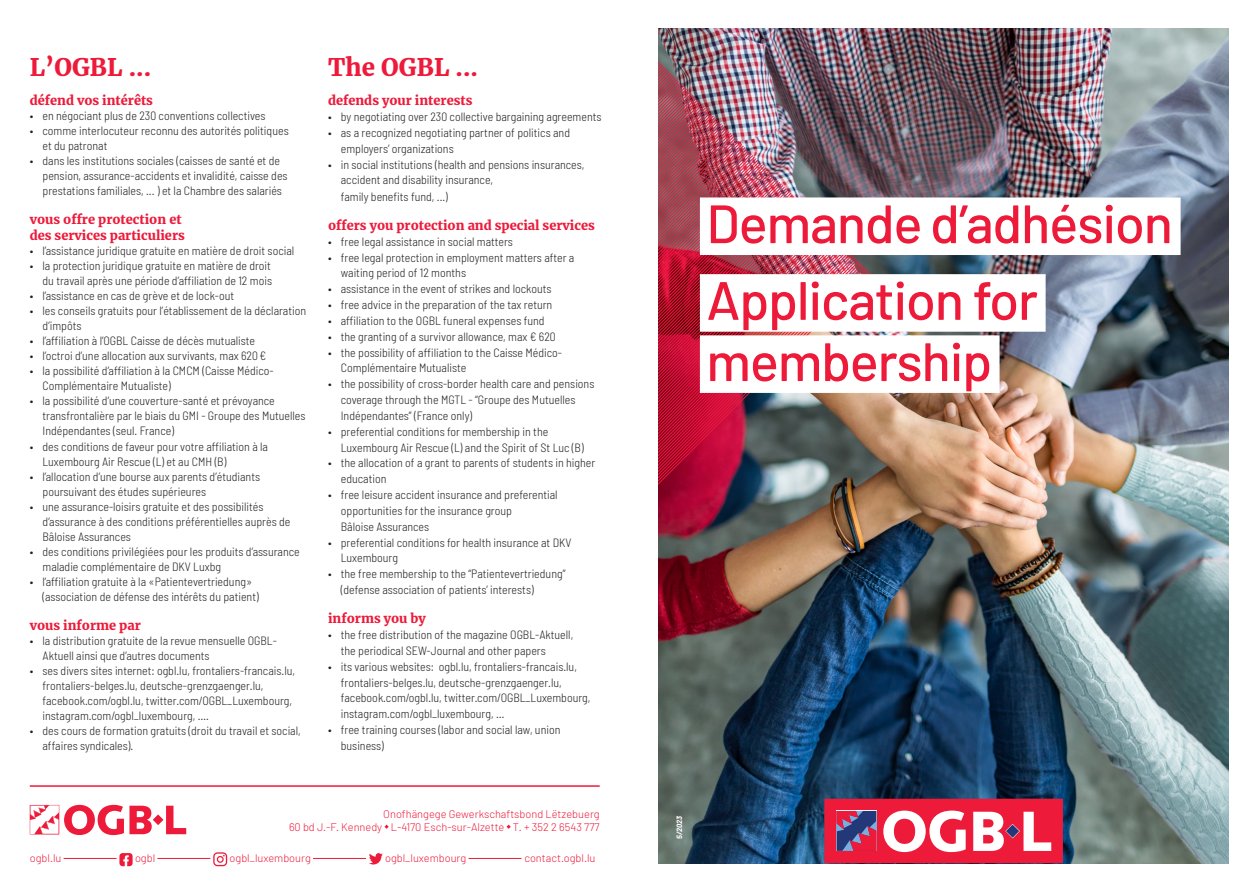
<style>
.page{position:relative;width:1259px;height:893px;background:#fff}
.page>*{position:absolute;margin:0;border:0;box-sizing:border-box;transform-origin:0 0}
.t1{font:500 53.85px "Barlow";letter-spacing:-.02em;color:#ed1a3a}
.Normal_e{font:900 24px "Merriweather";color:#ed1a3a}
.t2{font:900 12.75px/16.4px "Merriweather";color:#ed1a3a}
.t3{font:300 semi-condensed 12px/15px "Barlow";color:#231f20}
.t4{font:300 11.1px "Barlow";color:#ed1a3a}
.t5{font:italic 700 7.5px "Barlow";color:#fff}
</style>
<div class="page">
<img style="left:658px;top:29px;width:570px;height:834px">
<img style="left:658px;top:60px;width:212px;height:425px">
<div style="left:700px;top:274px;width:345px;height:58px;background:#fff"></div>
<div style="left:700px;top:335px;width:299px;height:58px;background:#fff"></div>
<div style="left:700px;top:197px;width:480px;height:58px;background:#fff"></div>
<div style="left:824px;top:799px;width:239px;height:64px;background:#ed1a3a"></div>
<svg style="left:836px;top:810px;width:41px;height:41px"></svg>
<svg style="left:883px;top:811px;width:82px;height:41px"></svg>
<svg style="left:973px;top:812px;width:78px;height:39px"></svg>
<svg style="left:836px;top:811px;width:40px;height:40px"></svg>
<svg style="left:384px;top:825px;width:5px;height:4px"></svg>
<svg style="left:506px;top:825px;width:5px;height:4px"></svg>
<hr style="left:30px;top:785px;width:570px;height:2px;background:#ed1a3a">
<hr style="left:64px;top:858px;width:53px;height:1px;background:#ed1a3a">
<hr style="left:157px;top:858px;width:53px;height:1px;background:#ed1a3a">
<hr style="left:313px;top:858px;width:53px;height:1px;background:#ed1a3a">
<hr style="left:468px;top:858px;width:53px;height:1px;background:#ed1a3a">
<svg style="left:119px;top:853px;width:14px;height:13px"></svg>
<svg style="left:213px;top:852px;width:14px;height:14px"></svg>
<svg style="left:369px;top:853px;width:14px;height:11px"></svg>
<svg style="left:30px;top:805px;width:156px;height:30px"></svg>
<p class="Normal_e" style="left:30px;top:51px;width:123px">L’OGBL ...</p>
<p class="t2" style="left:30px;top:92px;width:125px">défend vos intérêts</p>
<p class="t3" style="left:30px;top:108px;width:237px">• en négociant plus de 230 conventions collectives</p>
<p class="t3" style="left:43px;top:123px;width:248px;text-indent:-13px">• comme interlocuteur reconnu des autorités politiques et du patronat</p>
<p class="t3" style="left:43px;top:153px;width:247px;text-indent:-13px">• dans les institutions sociales (caisses de santé et de pension, assurance-accidents et invalidité, caisse des prestations familiales, ... ) et la Chambre des salariés</p>
<p class="t2" style="left:30px;top:210px;width:157px">vous offre protection et des services particuliers</p>
<p class="t3" style="left:30px;top:243px;width:266px">• l’assistance juridique gratuite en matière de droit social</p>
<p class="t3" style="left:30px;top:258px;width:244px;text-align:right">• la protection juridique gratuite en matière de droit du travail après une période d’affiliation de 12 mois</p>
<p class="t3" style="left:30px;top:288px;width:206px">• l’assistance en cas de grève et de lock-out</p>
<p class="t3" style="left:43px;top:303px;width:265px;text-indent:-13px">• les conseils gratuits pour l’établissement de la déclaration d’impôts</p>
<p class="t3" style="left:30px;top:333px;width:227px">• l’affiliation à l’OGBL Caisse de décès mutualiste</p>
<p class="t3" style="left:30px;top:348px;width:238px">• l’octroi d’une allocation aux survivants, max 620€</p>
<p class="t3" style="left:43px;top:363px;width:233px;text-indent:-13px">• la possibilité d’affiliation à la CMCM (Caisse Médico-<br>Complémentaire Mutualiste)</p>
<p class="t3" style="left:43px;top:393px;width:264px;text-indent:-13px">• la possibilité d’une couverture-santé et prévoyance transfrontalière par le biais du GMI - Groupe des Mutuelles<br>Indépendantes (seul. France)</p>
<p class="t3" style="left:43px;top:438px;width:227px;text-indent:-13px">• des conditions de faveur pour votre affiliation à la<br>Luxembourg Air Rescue (L) et au CMH (B)</p>
<p class="t3" style="left:43px;top:468px;width:219px;text-indent:-13px">• l’allocation d’une bourse aux parents d’étudiants poursuivant des études supérieures</p>
<p class="t3" style="left:43px;top:498px;width:249px;text-indent:-13px">• une assurance-loisirs gratuite et des possibilités d’assurance à des conditions préférentielles auprès de<br>Bâloise Assurances</p>
<p class="t3" style="left:43px;top:544px;width:259px;text-indent:-13px">• des conditions privilégiées pour les produits d’assurance maladie complémentaire de DKV Luxbg</p>
<p class="t3" style="left:43px;top:574px;width:218px;text-indent:-13px">• l’affiliation gratuite à la «Patientevertriedung» (association de défense des intérêts du patient)</p>
<p class="t2" style="left:30px;top:616px;width:113px">vous informe par</p>
<p class="t3" style="left:43px;top:632px;width:236px;text-indent:-13px">• la distribution gratuite de la revue mensuelle OGBL-<br>Aktuell ainsi que d’autres documents</p>
<p class="t3" style="left:43px;top:662px;width:254px;text-indent:-13px">• ses divers sites internet: ogbl.lu, frontaliers-francais.lu, frontaliers-belges.lu, deutsche-grenzgaenger.lu, facebook.com/ogbl.lu, twitter.com/OGBL_Luxembourg, instagram.com/ogbl_luxembourg, ….</p>
<p class="t3" style="left:43px;top:723px;width:260px;text-indent:-13px">• des cours de formation gratuits (droit du travail et social, affaires syndicales).</p>
<p class="Normal_e" style="left:328px;top:51px;width:151px">The OGBL ...</p>
<p class="t2" style="left:328px;top:92px;width:146px">defends your interests</p>
<p class="t3" style="left:328px;top:109px;width:275px">• by negotiating over 230 collective bargaining agreements</p>
<p class="t3" style="left:341px;top:124px;width:231px;line-height:15.9px;text-indent:-13px">• as a recognized negotiating partner of politics and employers’ organizations</p>
<p class="t3" style="left:341px;top:156px;width:245px;line-height:16.2px;text-indent:-13px">• in social institutions (health and pensions insurances, accident and disability insurance,<br>family benefits fund, ...)</p>
<p class="t2" style="left:328px;top:217px;width:268px">offers you protection and special services</p>
<p class="t3" style="left:328px;top:234px;width:186px">• free legal assistance in social matters</p>
<p class="t3" style="left:341px;top:249px;width:235px;line-height:15.9px;text-indent:-13px">• free legal protection in employment matters after a waiting period of 12 months</p>
<p class="t3" style="left:328px;top:281px;width:225px">• assistance in the event of strikes and lockouts</p>
<p class="t3" style="left:328px;top:297px;width:226px">• free advice in the preparation of the tax return</p>
<p class="t3" style="left:328px;top:313px;width:218px">• affiliation to the OGBL funeral expenses fund</p>
<p class="t3" style="left:328px;top:329px;width:229px">• the granting of a survivor allowance, max € 620</p>
<p class="t3" style="left:341px;top:344px;width:223px;line-height:15.9px;text-indent:-13px">• the possibility of affiliation to the Caisse Médico-<br>Complémentaire Mutualiste</p>
<p class="t3" style="left:341px;top:376px;width:255px;line-height:15.9px;text-indent:-13px">• the possibility of cross-border health care and pensions coverage through the MGTL - “Groupe des Mutuelles<br>Indépendantes” (France only)</p>
<p class="t3" style="left:341px;top:423px;width:244px;line-height:15.9px;text-indent:-13px">• preferential conditions for membership in the<br>Luxembourg Air Rescue (L) and the Spirit of St Luc (B)</p>
<p class="t3" style="left:341px;top:455px;width:256px;line-height:15.9px;text-indent:-13px">• the allocation of a grant to parents of students in higher education</p>
<p class="t3" style="left:341px;top:486px;width:218px;line-height:15.9px;text-indent:-13px">• free leisure accident insurance and preferential opportunities for the insurance group<br>Bâloise Assurances</p>
<p class="t3" style="left:341px;top:534px;width:232px;line-height:15.9px;text-indent:-13px">• preferential conditions for health insurance at DKV<br>Luxembourg</p>
<p class="t3" style="left:341px;top:566px;width:226px;line-height:15.9px;text-indent:-13px">• the free membership to the “Patientevertriedung” (defense association of patients’ interests)</p>
<p class="t2" style="left:328px;top:610px;width:99px">informs you by</p>
<p class="t3" style="left:341px;top:626px;width:234px;line-height:15.9px;text-indent:-13px">• the free distribution of the magazine OGBL-Aktuell, the periodical SEW-Journal and other papers</p>
<p class="t3" style="left:341px;top:658px;width:251px;line-height:15.9px;text-indent:-13px">• its various websites: ogbl.lu, frontaliers-francais.lu, frontaliers-belges.lu, deutsche-grenzgaenger.lu, facebook.com/ogbl.lu, twitter.com/OGBL_Luxembourg, instagram.com/ogbl_luxembourg, …</p>
<p class="t3" style="left:341px;top:721px;width:221px;line-height:15.9px;text-indent:-13px">• free training courses (labor and social law, union business)</p>
<p class="t4" style="left:383px;top:807px;width:218px">Onofhängege Gewerkschaftsbond Lëtzebuerg</p>
<p class="t4" style="left:289px;top:820px;width:312px">60 bd J.-F. Kennedy L-4170 Esch-sur-Alzette T. + 352 2 6543 777</p>
<p class="t4" style="left:30px;top:851px;width:33px">ogbl.lu</p>
<p class="t4" style="left:135px;top:851px;width:22px">ogbl</p>
<p class="t4" style="left:230px;top:851px;width:83px">ogbl_luxembourg</p>
<p class="t4" style="left:385px;top:851px;width:83px">ogbl_luxembourg</p>
<p class="t4" style="left:524px;top:851px;width:73px">contact.ogbl.lu</p>
<p class="t1" style="left:706px;top:190px;width:468px">Demande d’adhésion</p>
<p class="t1" style="left:706px;top:267px;width:333px">Application for</p>
<p class="t1" style="left:706px;top:328px;width:287px">membership</p>
<p class="t5" style="left:675px;top:839px;width:25px;rotate:-90deg">5/2023</p>
</div>
